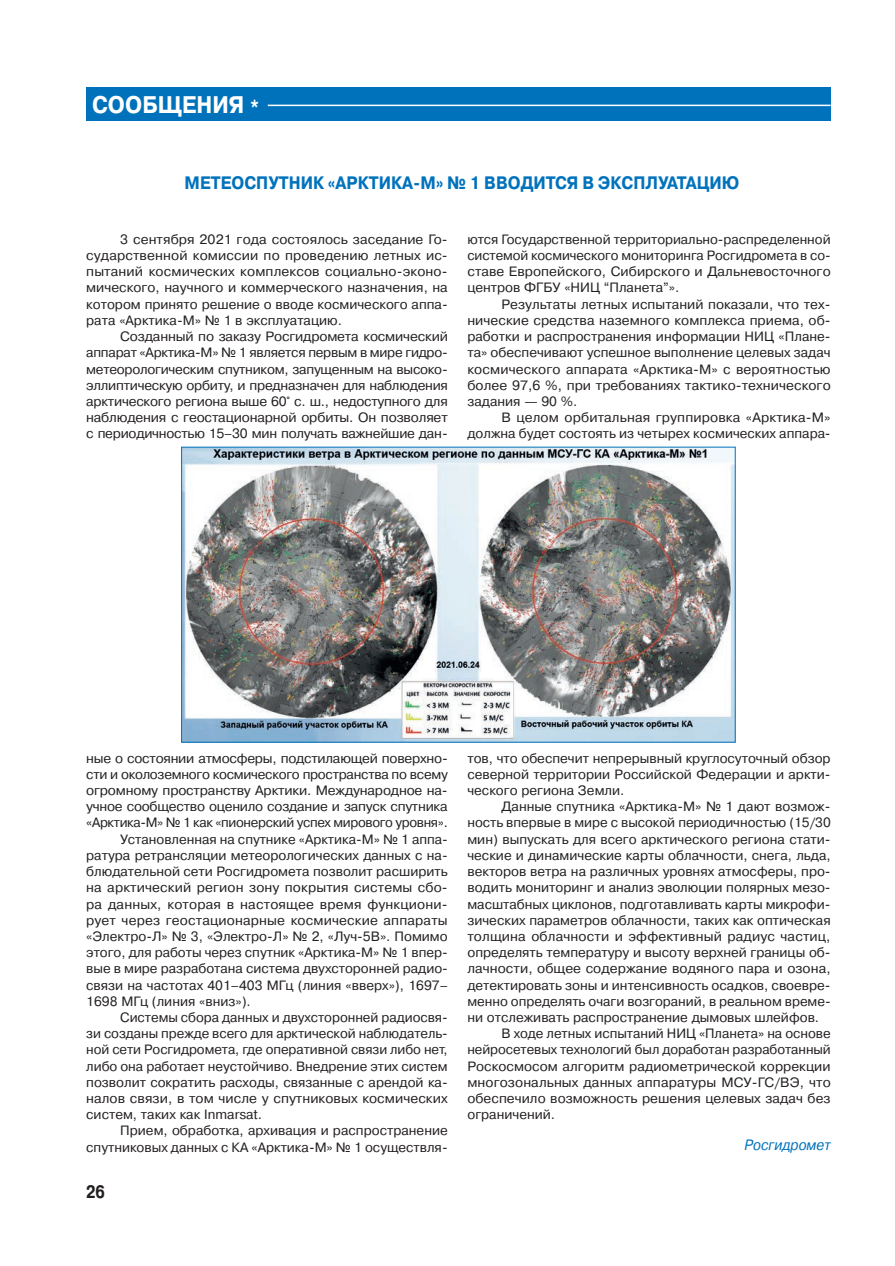
<style>
.page{position:relative;width:895px;height:1266px;background:#fff}
.page>*{position:absolute;margin:0;border:0;box-sizing:border-box;transform-origin:0 0}
.Рубрика{font:700 24px "Pragmatica C";color:#fff;scale:.9 1}
.Заголовок_12_Прописн{font:700 18px "Pragmatica C";color:#0072bc;scale:.9 1}
.t1{font:700 18px "Pragmatica Cond C";color:#231f20}
.Автор{font:italic 15px "Pragmatica C";color:#0072bc;scale:.9 1}
.Основной_текст{font:13.5px/16.2px "Pragmatica C";color:#231f20;text-align:justify}
</style>
<div class="page">
<div style="left:86px;top:88px;width:744px;height:33px;background:#0072bc"></div>
<hr style="left:268px;top:105px;width:562px;height:1px;background:#fff">
<img style="left:183px;top:448px;width:550px;height:292px">
<p class="Рубрика" style="left:92px;top:91px;width:188px">CООБЩЕНИЯ *</p>
<p class="Заголовок_12_Прописн" style="left:185px;top:173px;width:618px">МЕТЕОСПУТНИК «АРКТИКА-М» № 1 ВВОДИТСЯ В ЭКСПЛУАТАЦИЮ</p>
<p class="Основной_текст" style="left:86px;top:231px;width:363px;text-indent:34px">3 сентября 2021 года состоялось заседание Го&shy;сударственной комиссии по проведению летных ис&shy;пытаний космических комплексов социально-эконо&shy;мического, научного и коммерческого назначения, на котором принято решение о вводе космического аппа&shy;рата «Арктика-М» № 1 в эксплуатацию.</p>
<p class="Основной_текст" style="left:86px;top:328px;width:363px;text-indent:34px">Созданный по заказу Росгидромета космический аппарат «Арктика-М» № 1 является первым в мире гидро&shy;метеорологическим спутником, запущенным на высоко&shy;эллиптическую орбиту, и предназначен для наблюдения арктического региона выше 60° с. ш., недоступного для наблюдения с геостационарной орбиты. Он позволяет с периодичностью 15–30 мин получать важнейшие дан-</p>
<p class="Основной_текст" style="left:467px;top:231px;width:365px">ются Государственной территориально-распределенной системой космического мониторинга Росгидромета в со&shy;ставе Европейского, Сибирского и Дальневосточного центров ФГБУ «НИЦ “Планета”».</p>
<p class="Основной_текст" style="left:467px;top:296px;width:365px;text-indent:34px">Результаты летных испытаний показали, что тех&shy;нические средства наземного комплекса приема, об&shy;работки и распространения информации НИЦ «Плане&shy;та» обеспечивают успешное выполнение целевых задач космического аппарата «Арктика-М» с вероятностью более 97,6 %, при требованиях тактико-технического задания — 90 %.</p>
<p class="Основной_текст" style="left:467px;top:409px;width:365px;text-align:right">В целом орбитальная группировка «Арктика-М» должна будет состоять из четырех космических аппара-</p>
<p class="Основной_текст" style="left:86px;top:749px;width:363px">ные о состоянии атмосферы, подстилающей поверхно&shy;сти и околоземного космического пространства по всему огромному пространству Арктики. Международное на&shy;учное сообщество оценило создание и запуск спутника «Арктика-М» № 1 как «пионерский успех мирового уровня».</p>
<p class="Основной_текст" style="left:86px;top:830px;width:363px;text-indent:34px">Установленная на спутнике «Арктика-М» № 1 аппа&shy;ратура ретрансляции метеорологических данных с на&shy;блюдательной сети Росгидромета позволит расширить на арктический регион зону покрытия системы сбо&shy;ра данных, которая в настоящее время функциони&shy;рует через геостационарные космические аппараты «Электро-Л» № 3, «Электро-Л» № 2, «Луч-5В». Помимо этого, для работы через спутник «Арктика-М» № 1 впер&shy;вые в мире разработана система двухсторонней радио&shy;связи на частотах 401–403 МГц (линия «вверх»), 1697– 1698 МГц (линия «вниз»).</p>
<p class="Основной_текст" style="left:86px;top:1009px;width:363px;text-indent:34px">Системы сбора данных и двухсторонней радиосвя&shy;зи созданы прежде всего для арктической наблюдатель&shy;ной сети Росгидромета, где оперативной связи либо нет, либо она работает неустойчиво. Внедрение этих систем позволит сократить расходы, связанные с арендой ка&shy;налов связи, в том числе у спутниковых космических систем, таких как Inmarsat.</p>
<p class="Основной_текст" style="left:86px;top:1122px;width:363px;text-align:right">Прием, обработка, архивация и распространение спутниковых данных с КА «Арктика-М» № 1 осуществля-</p>
<h2 class="t1" style="left:86px;top:1181px;width:20px">26</h2>
<p class="Основной_текст" style="left:467px;top:749px;width:365px">тов, что обеспечит непрерывный круглосуточный обзор северной территории Российской Федерации и аркти&shy;ческого региона Земли.</p>
<p class="Основной_текст" style="left:467px;top:798px;width:365px;text-indent:34px">Данные спутника «Арктика-М» № 1 дают возмож&shy;ность впервые в мире с высокой периодичностью (15/30 мин) выпускать для всего арктического региона стати&shy;ческие и динамические карты облачности, снега, льда, векторов ветра на различных уровнях атмосферы, про&shy;водить мониторинг и анализ эволюции полярных мезо&shy;масштабных циклонов, подготавливать карты микрофи&shy;зических параметров облачности, таких как оптическая толщина облачности и эффективный радиус частиц, определять температуру и высоту верхней границы об&shy;лачности, общее содержание водяного пара и озона, детектировать зоны и интенсивность осадков, своевре&shy;менно определять очаги возгораний, в реальном време&shy;ни отслеживать распространение дымовых шлейфов.</p>
<p class="Основной_текст" style="left:467px;top:1025px;width:365px;text-indent:34px">В ходе летных испытаний НИЦ «Планета» на основе нейросетевых технологий был доработан разработанный Роскосмосом алгоритм радиометрической коррекции многозональных данных аппаратуры МСУ-ГС/ВЭ, что обеспечило возможность решения целевых задач без ограничений.</p>
<p class="Автор" style="left:744px;top:1136px;width:97px">Росгидромет</p>
</div>
